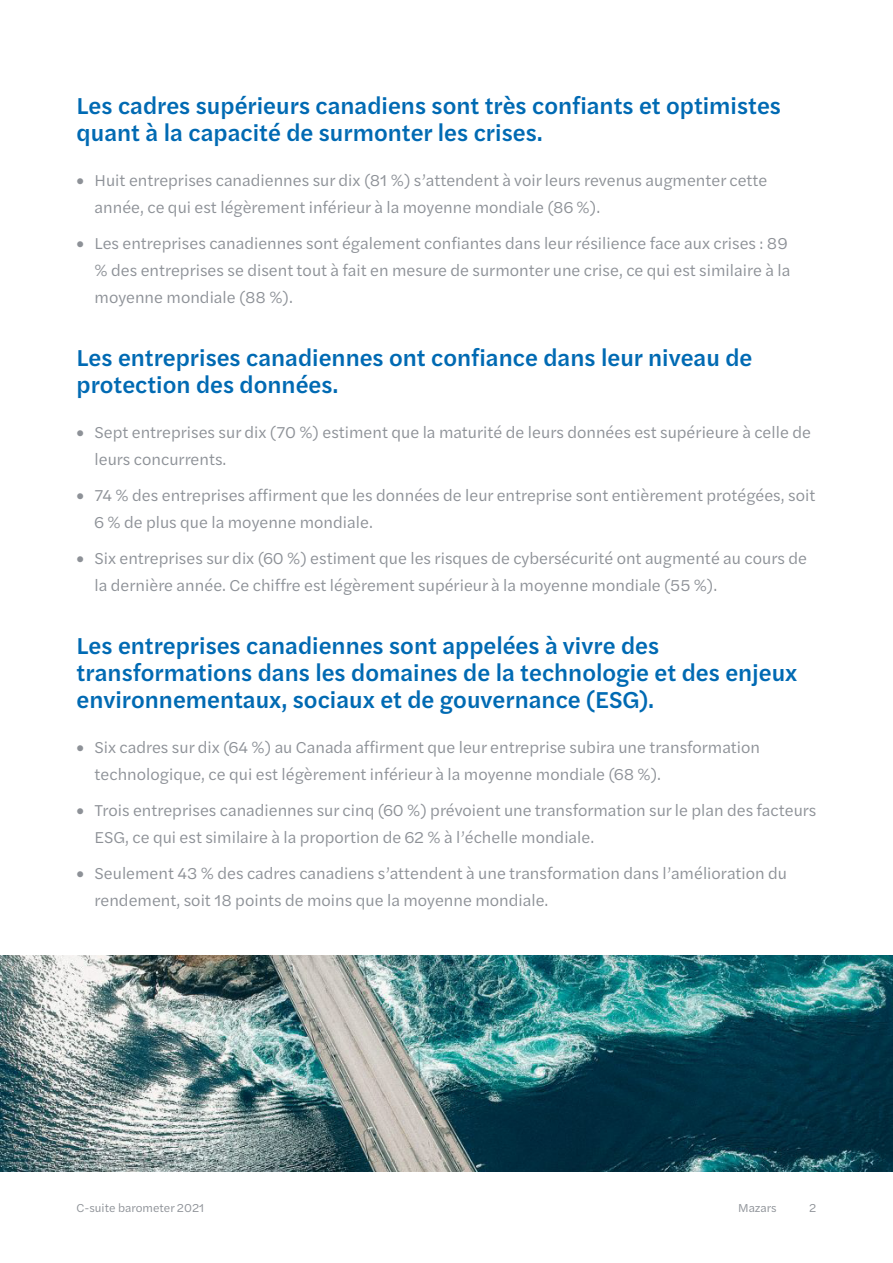
<style>
.page{position:relative;width:893px;height:1263px;background:#fff}
.page>*{position:absolute;margin:0;border:0;box-sizing:border-box;transform-origin:0 0}
.t1{font:500 24px/27px "Halyard Text";color:#006ab3}
.t2{font:16.5px/27px "Halyard Text";color:#8d9197}
.t3{font:12px "Halyard Text";color:#8d9197}
</style>
<div class="page">
<img style="left:0;top:955px;width:893px;height:217px">
<h1 class="t1" style="left:77px;top:91px;width:706px">Les cadres supérieurs canadiens sont très confiants et optimistes quant à la capacité de surmonter les crises.</h1>
<p class="t2" style="left:95px;top:166px;width:674px;text-indent:-18px">• Huit entreprises canadiennes sur dix (81 %) s’attendent à voir leurs revenus augmenter cette année, ce qui est légèrement inférieur à la moyenne mondiale (86 %).</p>
<p class="t2" style="left:95px;top:229px;width:697px;text-indent:-18px">• Les entreprises canadiennes sont également confiantes dans leur résilience face aux crises : 89 % des entreprises se disent tout à fait en mesure de surmonter une crise, ce qui est similaire à la moyenne mondiale (88 %).</p>
<h1 class="t1" style="left:77px;top:343px;width:677px">Les entreprises canadiennes ont confiance dans leur niveau de protection des données.</h1>
<p class="t2" style="left:95px;top:418px;width:718px;text-indent:-18px">• Sept entreprises sur dix (70 %) estiment que la maturité de leurs données est supérieure à celle de leurs concurrents.</p>
<p class="t2" style="left:95px;top:481px;width:722px;text-indent:-18px">• 74 % des entreprises affirment que les données de leur entreprise sont entièrement protégées, soit<br>6 % de plus que la moyenne mondiale.</p>
<p class="t2" style="left:95px;top:544px;width:714px;text-indent:-18px">• Six entreprises sur dix (60 %) estiment que les risques de cybersécurité ont augmenté au cours de la dernière année. Ce chiffre est légèrement supérieur à la moyenne mondiale (55 %).</p>
<h1 class="t1" style="left:77px;top:631px;width:722px">Les entreprises canadiennes sont appelées à vivre des transformations dans les domaines de la technologie et des enjeux environnementaux, sociaux et de gouvernance (ESG).</h1>
<p class="t2" style="left:95px;top:733px;width:667px;text-indent:-18px">• Six cadres sur dix (64 %) au Canada affirment que leur entreprise subira une transformation technologique, ce qui est légèrement inférieur à la moyenne mondiale (68 %).</p>
<p class="t2" style="left:95px;top:796px;width:723px;text-indent:-18px">• Trois entreprises canadiennes sur cinq (60 %) prévoient une transformation sur le plan des facteurs<br>ESG, ce qui est similaire à la proportion de 62 % à l’échelle mondiale.</p>
<p class="t2" style="left:95px;top:859px;width:694px;text-indent:-18px">• Seulement 43 % des cadres canadiens s’attendent à une transformation dans l’amélioration du rendement, soit 18 points de moins que la moyenne mondiale.</p>
<p class="t3" style="left:77px;top:1199px;width:129px">C-suite barometer 2021</p>
<p class="t3" style="left:738px;top:1199px;width:40px">Mazars</p>
<p class="t3" style="left:809px;top:1199px;width:9px">2</p>
</div>
